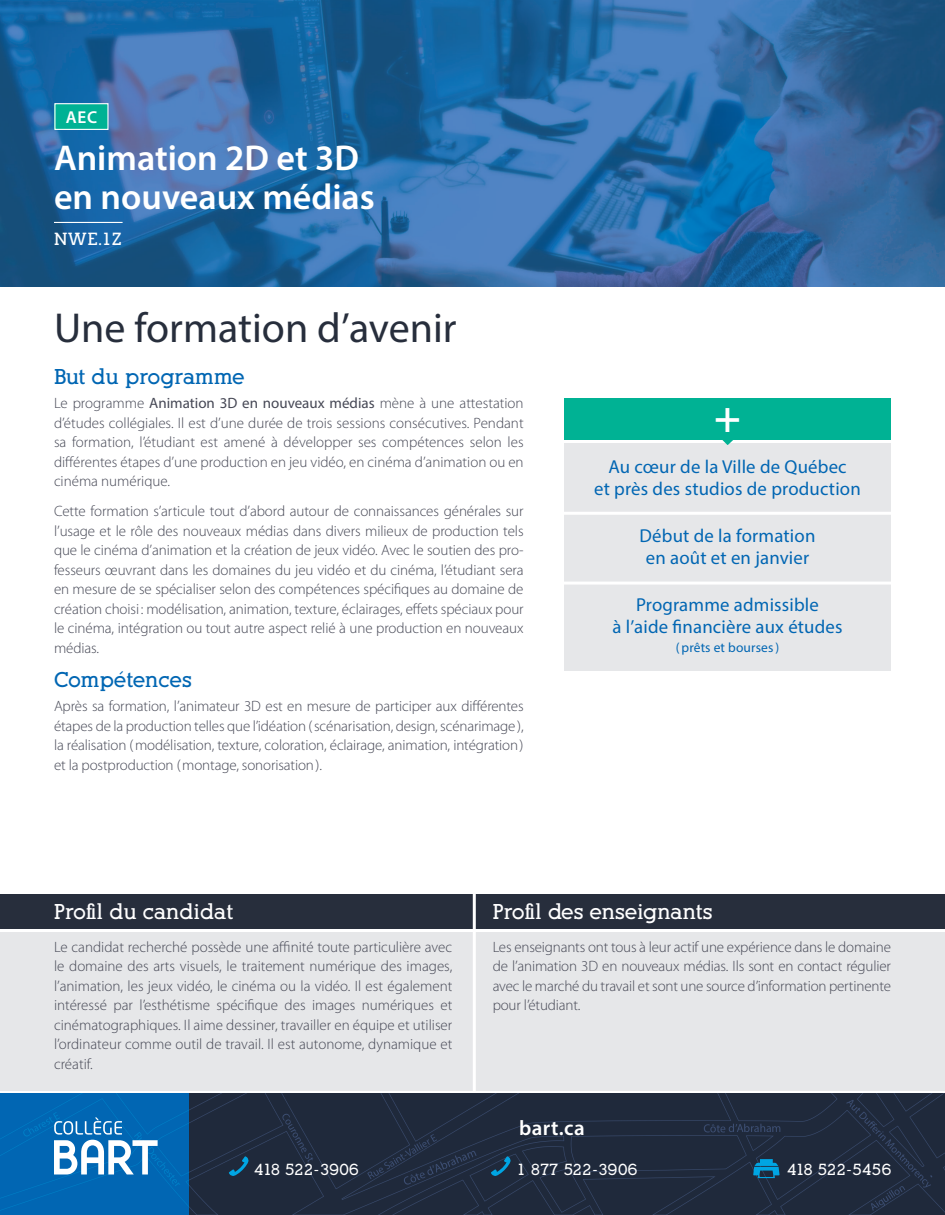
<style>
.page{position:relative;width:945px;height:1215px;background:#fff}
.page>*{position:absolute;margin:0;border:0;box-sizing:border-box;transform-origin:0 0}
.Texte_courant{font:700 condensed 45px "Myriad Pro";color:#fff}
.Titre{font:42px "Myriad Pro";color:#272e3c}
.Texte_courant-2{font:600 36px/39px "Myriad Pro";color:#fff}
.Sous-titre{font:700 21px "Alexandria FLF";letter-spacing:.01em;color:#fff}
.Sous-titre-2{font:700 21px "Alexandria FLF";letter-spacing:.01em;color:#0166b3}
.Texte_courant-3{font:600 21px "Myriad Pro";letter-spacing:.02em;color:#fff}
.Sous-titre-3{font:18.75px/21.8px "Myriad Pro";letter-spacing:.01em;color:#0166b3;text-align:center}
.Grille_Titre{font:700 17.25px "Alexandria FLF";color:#fff}
.Grille_Titre-2{font:600 17.25px "Myriad Pro";color:#fff}
.Texte_courant-4{font:700 15.75px "Alexandria FLF";letter-spacing:.025em;color:#fff}
.Texte_courant-5{font:300 15px/19.5px "Myriad Pro";letter-spacing:-.005em;color:#464855;text-align:justify}
.Sous-titre-4{font:13.5px "Myriad Pro";letter-spacing:.01em;color:#0166b3}
.s1{font-weight:400}
</style>
<div class="page">
<img style="left:0;top:0;width:945px;height:286px">
<div style="left:55px;top:104px;width:53px;height:25px;background:#00b294"></div>
<div style="left:54px;top:103px;width:55px;height:27px;border:1px solid #fff"></div>
<hr style="left:54px;top:222px;width:69px;height:1px;background:#fff">
<div style="left:0;top:932px;width:945px;height:158px;background:#e6e7e9"></div>
<div style="left:0;top:894px;width:945px;height:35px;background:#272e3c"></div>
<hr style="left:473px;top:893px;width:3px;height:230px;background:#fff">
<div style="left:564px;top:443px;width:327px;height:227px;background:#e6e7e9"></div>
<hr style="left:564px;top:512px;width:327px;height:3px;background:#fff">
<hr style="left:564px;top:582px;width:327px;height:3px;background:#fff">
<div style="left:564px;top:398px;width:327px;height:41px;background:#00b294"></div>
<svg style="left:719px;top:439px;width:18px;height:6px"></svg>
<img style="left:0;top:1093px;width:945px;height:122px">
<svg style="left:54px;top:1117px;width:104px;height:57px"></svg>
<svg style="left:229px;top:1156px;width:20px;height:20px"></svg>
<svg style="left:491px;top:1156px;width:20px;height:20px"></svg>
<svg style="left:753px;top:1159px;width:27px;height:19px"></svg>
<p class="Grille_Titre-2" style="left:66px;top:106px;width:33px">AEC</p>
<p class="Texte_courant-2" style="left:54px;top:138px;width:322px">Animation 2D et 3D en nouveaux médias</p>
<p class="Grille_Titre" style="left:54px;top:230px;width:69px">NWE.1Z</p>
<p class="Titre" style="left:54px;top:302px;width:404px">Une formation d’avenir</p>
<p class="Sous-titre-2" style="left:54px;top:366px;width:192px">But du programme</p>
<p class="Texte_courant-5" style="left:54px;top:394px;width:471px">Le programme <span class="s1">Animation 3D en nouveaux médias</span> mène à une attestation d’études collégiales. Il est d’une durée de trois sessions consécutives. Pendant sa formation, l’étudiant est amené à développer ses compétences selon les différentes étapes d’une production en jeu vidéo, en cinéma d’animation ou en cinéma numérique.</p>
<p class="Texte_courant-5" style="left:54px;top:502px;width:471px">Cette formation s’articule tout d’abord autour de connaissances générales sur l’usage et le rôle des nouveaux médias dans divers milieux de production tels que le cinéma d’animation et la création de jeux vidéo. Avec le soutien des pro&shy;fesseurs œuvrant dans les domaines du jeu vidéo et du cinéma, l’étudiant sera en mesure de se spécialiser selon des compétences spécifiques au domaine de création choisi : modélisation, animation, texture, éclairages, effets spéciaux pour le cinéma, intégration ou tout autre aspect relié à une production en nouveaux médias.</p>
<p class="Sous-titre-2" style="left:54px;top:669px;width:139px">Compétences</p>
<p class="Texte_courant-5" style="left:54px;top:697px;width:471px">Après sa formation, l’animateur 3D est en mesure de participer aux différentes étapes de la production telles que l’idéation (scénarisation, design, scénarimage), la réalisation (modélisation, texture, coloration, éclairage, animation, intégration) et la postproduction (montage, sonorisation).</p>
<p class="Texte_courant" style="left:714px;top:388px;width:28px">+</p>
<p class="Sous-titre-3" style="left:594px;top:456px;width:268px">Au cœur de la Ville de Québec<br>et près des studios de production</p>
<p class="Sous-titre-3" style="left:640px;top:525px;width:177px">Début de la formation en août et en janvier</p>
<p class="Sous-titre-3" style="left:612px;top:594px;width:232px">Programme admissible<br>à l’aide financière aux études</p>
<p class="Sous-titre-4" style="left:676px;top:639px;width:105px">( prêts et bourses)</p>
<p class="Sous-titre" style="left:54px;top:900px;width:181px">Profil du candidat</p>
<p class="Texte_courant-5" style="left:54px;top:937px;width:400px">Le candidat recherché possède une affinité toute particulière avec le domaine des arts visuels, le traitement numérique des images, l’animation, les jeux vidéo, le cinéma ou la vidéo. Il est également intéressé par l’esthétisme spécifique des images numériques et cinématographiques. Il aime dessiner, travailler en équipe et utiliser l’ordinateur comme outil de travail. Il est autonome, dynamique et créatif.</p>
<p class="Sous-titre" style="left:493px;top:900px;width:221px">Profil des enseignants</p>
<p class="Texte_courant-5" style="left:493px;top:937px;width:400px">Les enseignants ont tous à leur actif une expérience dans le domaine de l’animation 3D en nouveaux médias. Ils sont en contact régulier avec le marché du travail et sont une source d’information pertinente pour l’étudiant.</p>
<p class="Texte_courant-3" style="left:519px;top:1114px;width:67px">bart.ca</p>
<p class="Texte_courant-4" style="left:254px;top:1161px;width:106px">418 522-3906</p>
<p class="Texte_courant-4" style="left:516px;top:1161px;width:122px">1 877 522-3906</p>
<p class="Texte_courant-4" style="left:787px;top:1161px;width:105px">418 522-5456</p>
</div>
